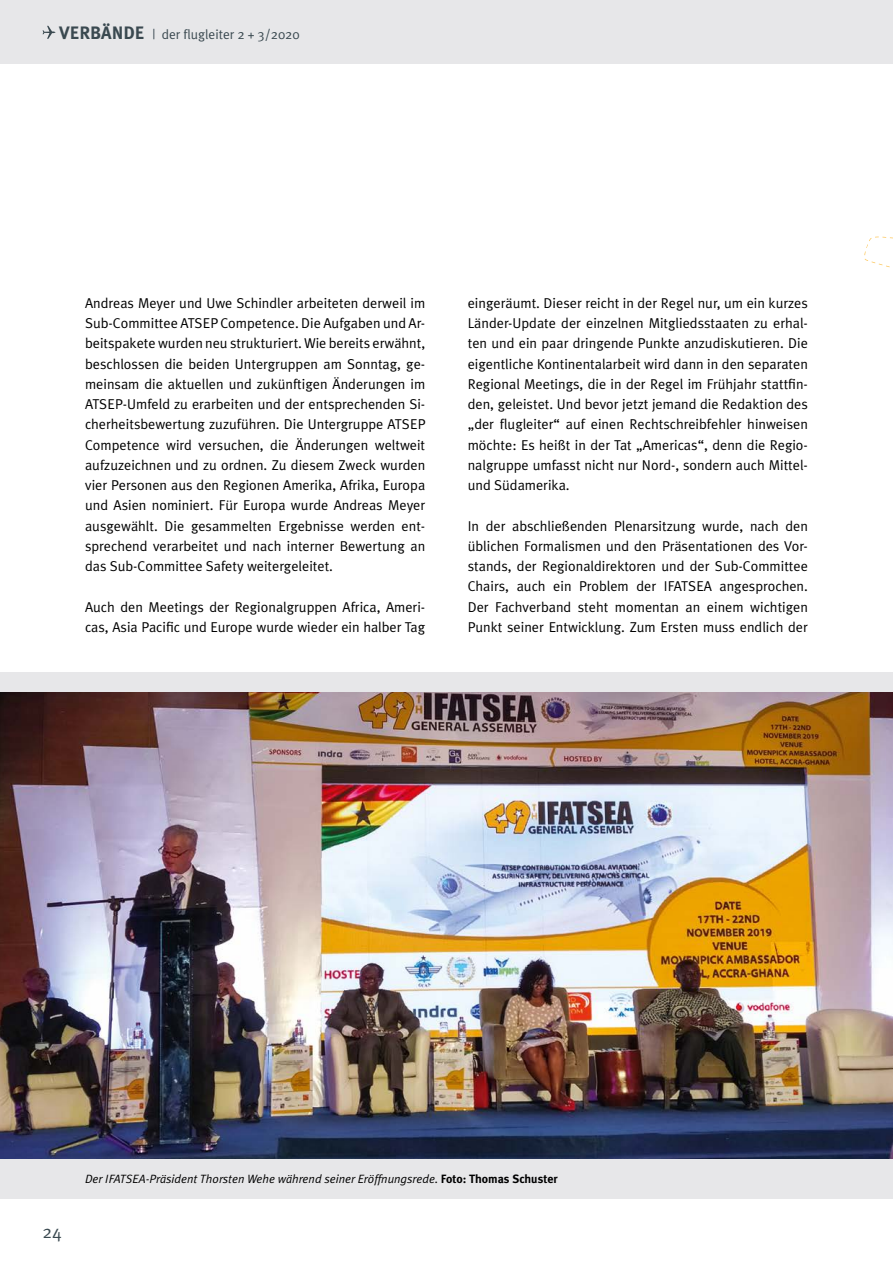
<style>
.page{position:relative;width:893px;height:1263px;background:#fff}
.page>*{position:absolute;margin:0;border:0;box-sizing:border-box;transform-origin:0 0}
.t1{font:18px "Meta Plus Normal";color:#3a4950}
.t2{font:14.25px/20.2px "Meta Plus Normal";color:#000;text-align:justify}
.t3{font:13.5px "Meta Plus Normal";color:#3a4950}
.t4{font:italic 12px "Meta Plus Normal";color:#000}
.s1{font-family:"Meta Plus";font-weight:700;font-size:18px}
.s2{font-family:"Meta Plus";font-weight:700;font-style:normal}
</style>
<div class="page">
<svg style="left:864px;top:237px;width:29px;height:30px"></svg>
<div style="left:0;top:0;width:893px;height:64px;background:#e7e7e9"></div>
<svg style="left:43px;top:26px;width:12px;height:13px"></svg>
<div style="left:0;top:672px;width:893px;height:527px;background:#e7e7e9"></div>
<img style="left:0;top:693px;width:893px;height:465px">
<p class="t3" style="left:59px;top:26px;width:242px"><span class="s1">VERBÄNDE</span> | der flugleiter 2 + 3/2020</p>
<p class="t2" style="left:85px;top:293px;width:342px">Andreas Meyer und Uwe Schindler arbeiteten derweil im Sub-Committee ATSEP Competence. Die Aufgaben und Ar&shy;beitspakete wurden neu strukturiert. Wie bereits erwähnt, beschlossen die beiden Untergruppen am Sonntag, ge&shy;meinsam die aktuellen und zukünftigen Änderungen im ATSEP-Umfeld zu erarbeiten und der entsprechenden Si&shy;cherheitsbewertung zuzuführen. Die Untergruppe ATSEP Competence wird versuchen, die Änderungen weltweit aufzuzeichnen und zu ordnen. Zu diesem Zweck wurden vier Personen aus den Regionen Amerika, Afrika, Europa und Asien nominiert. Für Europa wurde Andreas Meyer ausgewählt. Die gesammelten Ergebnisse werden ent&shy;sprechend verarbeitet und nach interner Bewertung an das Sub-Committee Safety weitergeleitet.</p>
<p class="t2" style="left:85px;top:596px;width:342px">Auch den Meetings der Regionalgruppen Africa, Ameri&shy;cas, Asia Pacific und Europe wurde wieder ein halber Tag</p>
<p class="t2" style="left:468px;top:293px;width:342px">eingeräumt. Dieser reicht in der Regel nur, um ein kurzes Länder-Update der einzelnen Mitgliedsstaaten zu erhal&shy;ten und ein paar dringende Punkte anzudiskutieren. Die eigentliche Kontinentalarbeit wird dann in den separaten Regional Meetings, die in der Regel im Frühjahr stattfin&shy;den, geleistet. Und bevor jetzt jemand die Redaktion des „der flugleiter“ auf einen Rechtschreibfehler hinweisen möchte: Es heißt in der Tat „Americas“, denn die Regio&shy;nalgruppe umfasst nicht nur Nord-, sondern auch Mittel&shy;und Südamerika.</p>
<p class="t2" style="left:468px;top:515px;width:342px">In der abschließenden Plenarsitzung wurde, nach den üblichen Formalismen und den Präsentationen des Vor&shy;stands, der Regionaldirektoren und der Sub-Committee Chairs, auch ein Problem der IFATSEA angesprochen.<br>Der Fachverband steht momentan an einem wichtigen Punkt seiner Entwicklung. Zum Ersten muss endlich der</p>
<p class="t1" style="left:43px;top:1221px;width:21px">24</p>
<p class="t4" style="left:85px;top:1171px;width:474px">Der IFATSEA-Präsident Thorsten Wehe während seiner Eröffnungsrede. <span class="s2">Foto: Thomas Schuster</span></p>
</div>
